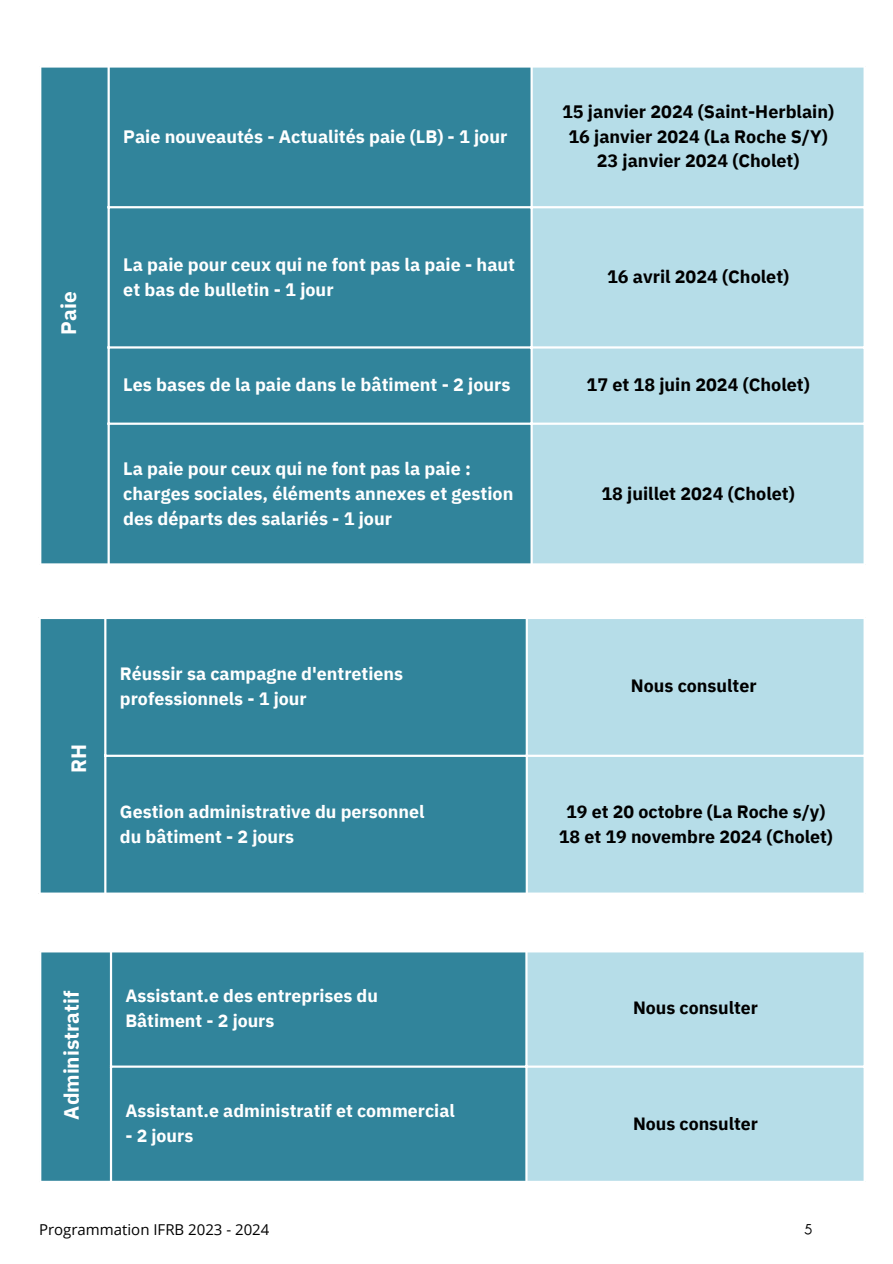
<style>
.page{position:relative;width:893px;height:1264px;background:#fff}
.page>*{position:absolute;margin:0;border:0;box-sizing:border-box;transform-origin:0 0}
.t1{font:700 20.85px "IBM Plex Sans";color:#fff}
.t2{font:700 20.7px "IBM Plex Sans";color:#fff}
.t3{font:700 20.55px "IBM Plex Sans";color:#fff}
.t4{font:700 18px/24.6px "IBM Plex Sans";color:#fff}
.t5{font:700 18px "IBM Plex Sans";color:#000}
.t6{font:700 17.85px/24.5px "IBM Plex Sans";color:#fff}
.t7{font:700 17.85px "IBM Plex Sans";color:#000}
.t8{font:700 17.7px "IBM Plex Sans";color:#fff}
.t9{font:700 17.7px "IBM Plex Sans";color:#000}
.t10{font:15px "Open Sans";color:#000}
.t11{font:15px "Louis George Cafe";color:#000}
</style>
<div class="page">
<div style="left:41px;top:952px;width:484px;height:228px;background:#31849b"></div>
<div style="left:527px;top:952px;width:336px;height:228px;background:#b6dde8"></div>
<hr style="left:110px;top:952px;width:2px;height:228px;background:#fff">
<hr style="left:110px;top:1065px;width:755px;height:2px;background:#fff">
<div style="left:41px;top:619px;width:484px;height:273px;background:#31849b"></div>
<div style="left:528px;top:619px;width:335px;height:273px;background:#b6dde8"></div>
<hr style="left:104px;top:619px;width:2px;height:273px;background:#fff">
<hr style="left:104px;top:754px;width:761px;height:3px;background:#fff">
<div style="left:41px;top:68px;width:489px;height:495px;background:#31849b"></div>
<div style="left:532px;top:68px;width:331px;height:495px;background:#b6dde8"></div>
<hr style="left:107px;top:68px;width:3px;height:495px;background:#fff">
<hr style="left:107px;top:206px;width:758px;height:2px;background:#fff">
<hr style="left:107px;top:346px;width:758px;height:2px;background:#fff">
<hr style="left:107px;top:422px;width:758px;height:3px;background:#fff">
<p class="t1" style="left:55px;top:335px;width:45px;rotate:-90deg">Paie</p>
<p class="t4" style="left:123px;top:124px;width:385px">Paie nouveautés - Actualités paie (LB) - 1 jour</p>
<p class="t4" style="left:123px;top:252px;width:393px">La paie pour ceux qui ne font pas la paie - haut et bas de bulletin - 1 jour</p>
<p class="t5" style="left:562px;top:100px;width:273px">15 janvier 2024 (Saint-Herblain)</p>
<p class="t5" style="left:568px;top:124px;width:261px">16 janvier 2024 (La Roche S/Y)</p>
<p class="t5" style="left:596px;top:149px;width:204px">23 janvier 2024 (Cholet)</p>
<p class="t5" style="left:607px;top:265px;width:184px">16 avril 2024 (Cholet)</p>
<p class="t4" style="left:123px;top:372px;width:389px">Les bases de la paie dans le bâtiment - 2 jours</p>
<p class="t5" style="left:586px;top:373px;width:225px">17 et 18 juin 2024 (Cholet)</p>
<p class="t4" style="left:123px;top:456px;width:391px">La paie pour ceux qui ne font pas la paie : charges sociales, éléments annexes et gestion des départs des salariés - 1 jour</p>
<p class="t5" style="left:601px;top:481px;width:195px">18 juillet 2024 (Cholet)</p>
<p class="t2" style="left:65px;top:772px;width:30px;rotate:-90deg">RH</p>
<p class="t6" style="left:120px;top:661px;width:284px">Réussir sa campagne d'entretiens professionnels - 1 jour</p>
<p class="t6" style="left:120px;top:799px;width:306px">Gestion administrative du personnel</p>
<p class="t6" style="left:120px;top:823px;width:176px">du bâtiment - 2 jours</p>
<p class="t7" style="left:631px;top:674px;width:127px">Nous consulter</p>
<p class="t7" style="left:566px;top:799px;width:261px">19 et 20 octobre (La Roche s/y)</p>
<p class="t7" style="left:558px;top:824px;width:275px">18 et 19 novembre 2024 (Cholet)</p>
<p class="t3" style="left:58px;top:1119px;width:130px;rotate:-90deg">Administratif</p>
<p class="t8" style="left:125px;top:983px;width:254px">Assistant.e des entreprises du</p>
<p class="t8" style="left:125px;top:1008px;width:150px">Bâtiment - 2 jours</p>
<p class="t8" style="left:125px;top:1099px;width:331px">Assistant.e administratif et commercial</p>
<p class="t8" style="left:125px;top:1123px;width:69px">- 2 jours</p>
<p class="t9" style="left:633px;top:996px;width:126px">Nous consulter</p>
<p class="t9" style="left:633px;top:1111px;width:126px">Nous consulter</p>
<p class="t10" style="left:39px;top:1218px;width:232px">Programmation IFRB 2023 - 2024</p>
<p class="t11" style="left:804px;top:1219px;width:10px">5</p>
</div>
